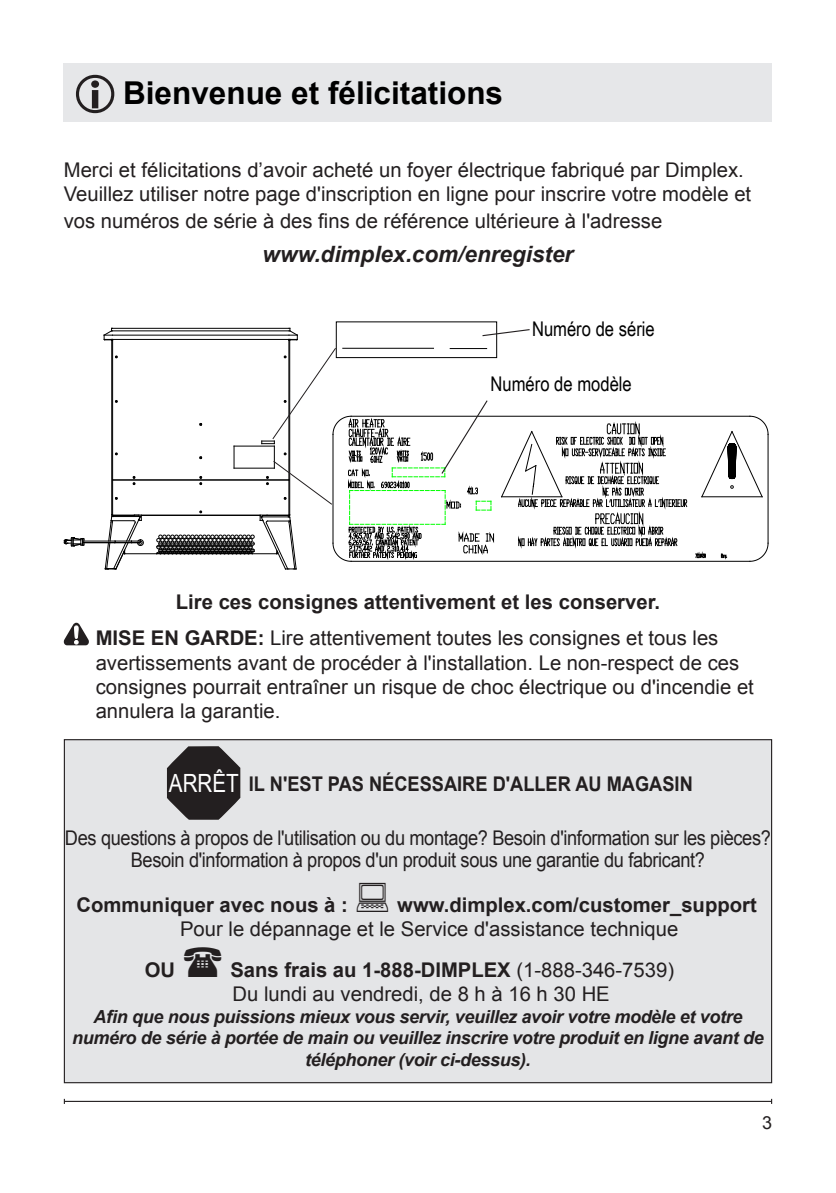
<style>
.page{position:relative;width:836px;height:1193px;background:#fff}
.page>*{position:absolute;margin:0;border:0;box-sizing:border-box;transform-origin:0 0}
.heading_1{font:700 31.5px "Arial";color:#000}
.t1{font:25.2px "Arial Narrow";color:#fff}
.t2{font:italic 700 22.5px "Arial";color:#231f20}
.t3{font:20.25px/24.3px "Arial";color:#231f20}
.t4{font:20.25px "Arial";letter-spacing:-.02em;color:#231f20;scale:.9 1}
.t5{font:700 20.25px "Arial";color:#231f20}
.t6{font:700 20.25px "Arial";color:#231f20;scale:.9 1}
.t7{font:20.25px "Arial Narrow";color:#000}
.t8{font:italic 700 18px/21.6px "Arial";letter-spacing:-.02em;color:#231f20;text-align:center}
.t9{font:18px "Arial";color:#231f20}
.s1{font-weight:700}
.s2{font-weight:400}
</style>
<div class="page">
<hr style="left:64px;top:1101px;width:707px;height:1px;background:#231f20">
<hr style="left:111px;top:340px;width:1px;height:175px;background:#000">
<hr style="left:289px;top:340px;width:1px;height:175px;background:#000">
<hr style="left:288px;top:339px;width:1px;height:141px;background:#000">
<hr style="left:112px;top:339px;width:1px;height:141px;background:#000">
<hr style="left:112px;top:480px;width:1px;height:35px;background:#000">
<hr style="left:113px;top:479px;width:176px;height:1px;background:#000">
<hr style="left:112px;top:328px;width:177px;height:1px;background:#000">
<hr style="left:112px;top:339px;width:177px;height:1px;background:#000">
<hr style="left:112px;top:330px;width:177px;height:1px;background:#000">
<hr style="left:112px;top:335px;width:177px;height:1px;background:#000">
<svg style="left:288px;top:328px;width:10px;height:13px"></svg>
<svg style="left:103px;top:328px;width:10px;height:13px"></svg>
<hr style="left:125px;top:553px;width:32px;height:1px;background:#000">
<hr style="left:141px;top:515px;width:119px;height:1px;background:#000">
<svg style="left:64px;top:537px;width:21px;height:10px"></svg>
<svg style="left:104px;top:515px;width:40px;height:55px"></svg>
<hr style="left:83px;top:541px;width:32px;height:1px;background:#000">
<hr style="left:83px;top:542px;width:32px;height:1px;background:#000">
<svg style="left:132px;top:476px;width:4px;height:10px"></svg>
<svg style="left:695px;top:553px;width:11px;height:6px"></svg>
<svg style="left:720px;top:553px;width:7px;height:6px"></svg>
<svg style="left:748px;top:542px;width:21px;height:20px"></svg>
<hr style="left:351px;top:416px;width:398px;height:1px;background:#000">
<hr style="left:351px;top:561px;width:398px;height:1px;background:#000">
<hr style="left:767px;top:434px;width:1px;height:109px;background:#000">
<svg style="left:501px;top:423px;width:186px;height:124px"></svg>
<svg style="left:700px;top:415px;width:69px;height:83px"></svg>
<svg style="left:482px;top:328px;width:48px;height:9px"></svg>
<svg style="left:156px;top:347px;width:338px;height:223px"></svg>
<div style="left:64px;top:740px;width:707px;height:342px;background:#e4e5e7"></div>
<div style="left:64px;top:63px;width:708px;height:58px;background:#e6e7e9"></div>
<svg style="left:76px;top:75px;width:38px;height:38px"></svg>
<svg style="left:64px;top:622px;width:25px;height:23px"></svg>
<svg style="left:167px;top:746px;width:74px;height:74px"></svg>
<p class="heading_1" style="left:123px;top:72px;width:381px">Bienvenue et félicitations</p>
<p class="t3" style="left:64px;top:158px;width:689px">Merci et félicitations d’avoir acheté un foyer électrique fabriqué par Dimplex.<br>Veuillez utiliser notre page d'inscription en ligne pour inscrire votre modèle et</p>
<p class="t3" style="left:64px;top:209px;width:600px">vos numéros de série à des fins de référence ultérieure à l'adresse</p>
<p class="t2" style="left:263px;top:239px;width:312px">www.dimplex.com/enregister</p>
<p class="t7" style="left:532px;top:314px;width:124px">Numéro de série</p>
<p class="t7" style="left:490px;top:369px;width:143px">Numéro de modèle</p>
<p class="t5" style="left:176px;top:588px;width:485px">Lire ces consignes attentivement et les conserver.</p>
<p class="t3" style="left:96px;top:626px;width:659px"><span class="s1">MISE EN GARDE:</span> Lire attentivement toutes les consignes et tous les avertissements avant de procéder à l'installation. Le non-respect de ces consignes pourrait entraîner un risque de choc électrique ou d'incendie et annulera la garantie.</p>
<p class="t1" style="left:169px;top:764px;width:71px">ARRÊT</p>
<p class="t6" style="left:249px;top:770px;width:495px">IL N'EST PAS NÉCESSAIRE D'ALLER AU MAGASIN</p>
<p class="t4" style="left:65px;top:824px;width:785px">Des questions à propos de l'utilisation ou du montage? Besoin d'information sur les pièces?</p>
<p class="t4" style="left:131px;top:846px;width:639px">Besoin d'information à propos d'un produit sous une garantie du fabricant?</p>
<p class="t5" style="left:77px;top:891px;width:273px">Communiquer avec nous à :</p>
<p class="t5" style="left:397px;top:891px;width:361px">www.dimplex.com/customer_support</p>
<p class="t3" style="left:180px;top:917px;width:500px">Pour le dépannage et le Service d'assistance technique</p>
<p class="t5" style="left:145px;top:956px;width:32px">OU</p>
<p class="t5" style="left:230px;top:956px;width:445px">Sans frais au 1-888-DIMPLEX <span class="s2">(1-888-346-7539)</span></p>
<p class="t3" style="left:232px;top:982px;width:379px">Du lundi au vendredi, de 8 h à 16 h 30 HE</p>
<p class="t8" style="left:72px;top:1006px;width:693px">Afin que nous puissions mieux vous servir, veuillez avoir votre modèle et votre numéro de série à portée de main ou veuillez inscrire votre produit en ligne avant de téléphoner (voir ci-dessus).</p>
<p class="t9" style="left:762px;top:1111px;width:12px">3</p>
</div>
